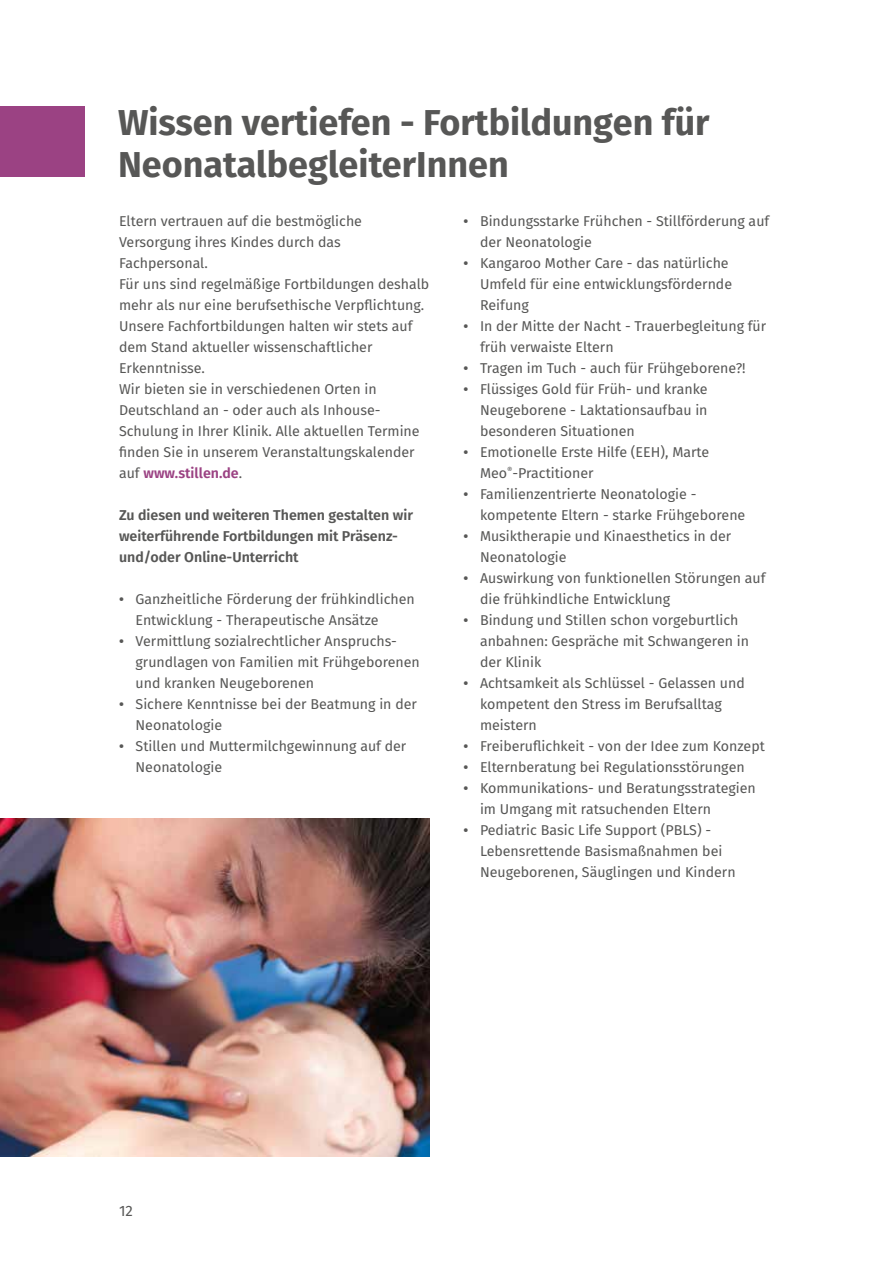
<style>
.page{position:relative;width:893px;height:1263px;background:#fff}
.page>*{position:absolute;margin:0;border:0;box-sizing:border-box;transform-origin:0 0}
.t1{font:700 36px/42px "Fira Sans";color:#575756}
.t2{font:15px "Fira Sans";color:#575756}
.t3{font:14.25px/21px "Fira Sans";color:#575756}
.t4{font:600 14.25px/21px "Fira Sans";color:#575756}
.s1{font-weight:600;color:#9b4283}
.s2{font-weight:600}
</style>
<div class="page">
<div style="left:0;top:107px;width:84px;height:70px;background:#9b4283"></div>
<img style="left:0;top:819px;width:429px;height:338px">
<h1 class="t1" style="left:118px;top:99px;width:593px">Wissen vertiefen - Fortbildungen für<br>NeonatalbegleiterInnen</h1>
<p class="t3" style="left:119px;top:210px;width:312px">Eltern vertrauen auf die bestmögliche Versorgung ihres Kindes durch das Fachpersonal.<br>Für uns sind regelmäßige Fortbildungen deshalb mehr als nur eine berufsethische Verpflichtung.<br>Unsere Fachfortbildungen halten wir stets auf dem Stand aktueller wissenschaftlicher Erkenntnisse.<br>Wir bieten sie in verschiedenen Orten in Deutschland an - oder auch als Inhouse-Schulung in Ihrer Klinik. Alle aktuellen Termine finden Sie in unserem Veranstaltungskalender auf <span class="s1">www.stillen.de</span>.</p>
<p class="t4" style="left:119px;top:504px;width:295px">Zu diesen und weiteren Themen gestalten wir weiterführende Fortbildungen mit Präsenz&shy;und/oder Online-Unterricht</p>
<p class="t3" style="left:136px;top:588px;width:281px;text-indent:-17px"><span class="s2">•</span> Ganzheitliche Förderung der frühkindlichen<br>Entwicklung - Therapeutische Ansätze</p>
<p class="t3" style="left:136px;top:630px;width:286px;text-indent:-17px"><span class="s2">•</span> Vermittlung sozialrechtlicher Anspruchs&shy;grundlagen von Familien mit Frühgeborenen und kranken Neugeborenen</p>
<p class="t3" style="left:136px;top:693px;width:283px;text-indent:-17px"><span class="s2">•</span> Sichere Kenntnisse bei der Beatmung in der<br>Neonatologie</p>
<p class="t3" style="left:136px;top:735px;width:272px;text-indent:-17px"><span class="s2">•</span> Stillen und Muttermilchgewinnung auf der<br>Neonatologie</p>
<p class="t3" style="left:480px;top:210px;width:291px;text-indent:-17px"><span class="s2">•</span> Bindungsstarke Frühchen - Stillförderung auf der Neonatologie</p>
<p class="t3" style="left:480px;top:252px;width:254px;text-indent:-17px"><span class="s2">•</span> Kangaroo Mother Care - das natürliche<br>Umfeld für eine entwicklungsfördernde<br>Reifung</p>
<p class="t3" style="left:480px;top:315px;width:288px;text-indent:-17px"><span class="s2">•</span> In der Mitte der Nacht - Trauerbegleitung für früh verwaiste Eltern</p>
<p class="t3" style="left:463px;top:357px;width:284px"><span class="s2">•</span> Tragen im Tuch - auch für Frühgeborene?!</p>
<p class="t3" style="left:480px;top:378px;width:229px;text-align:justify;text-indent:-17px"><span class="s2">•</span> Flüssiges Gold für Früh- und kranke Neugeborene - Laktationsaufbau in besonderen Situationen</p>
<p class="t3" style="left:480px;top:441px;width:231px;text-indent:-17px"><span class="s2">•</span> Emotionelle Erste Hilfe (EEH), Marte<br>Meo<sup>®</sup>-Practitioner</p>
<p class="t3" style="left:480px;top:483px;width:267px;text-indent:-17px"><span class="s2">•</span> Familienzentrierte Neonatologie - kompetente Eltern - starke Frühgeborene</p>
<p class="t3" style="left:480px;top:525px;width:253px;text-indent:-17px"><span class="s2">•</span> Musiktherapie und Kinaesthetics in der<br>Neonatologie</p>
<p class="t3" style="left:480px;top:567px;width:287px;text-indent:-17px"><span class="s2">•</span> Auswirkung von funktionellen Störungen auf die frühkindliche Entwicklung</p>
<p class="t3" style="left:480px;top:609px;width:271px;text-indent:-17px"><span class="s2">•</span> Bindung und Stillen schon vorgeburtlich anbahnen: Gespräche mit Schwangeren in der Klinik</p>
<p class="t3" style="left:480px;top:672px;width:266px;text-indent:-17px"><span class="s2">•</span> Achtsamkeit als Schlüssel - Gelassen und kompetent den Stress im Berufsalltag meistern</p>
<p class="t3" style="left:463px;top:735px;width:303px"><span class="s2">•</span> Freiberuflichkeit - von der Idee zum Konzept</p>
<p class="t3" style="left:463px;top:756px;width:283px"><span class="s2">•</span> Elternberatung bei Regulationsstörungen</p>
<p class="t3" style="left:480px;top:777px;width:277px;text-indent:-17px"><span class="s2">•</span> Kommunikations- und Beratungsstrategien im Umgang mit ratsuchenden Eltern</p>
<p class="t3" style="left:480px;top:819px;width:257px;text-indent:-17px"><span class="s2">•</span> Pediatric Basic Life Support (PBLS) -<br>Lebensrettende Basismaßnahmen bei<br>Neugeborenen, Säuglingen und Kindern</p>
<p class="t2" style="left:119px;top:1200px;width:15px">12</p>
</div>
